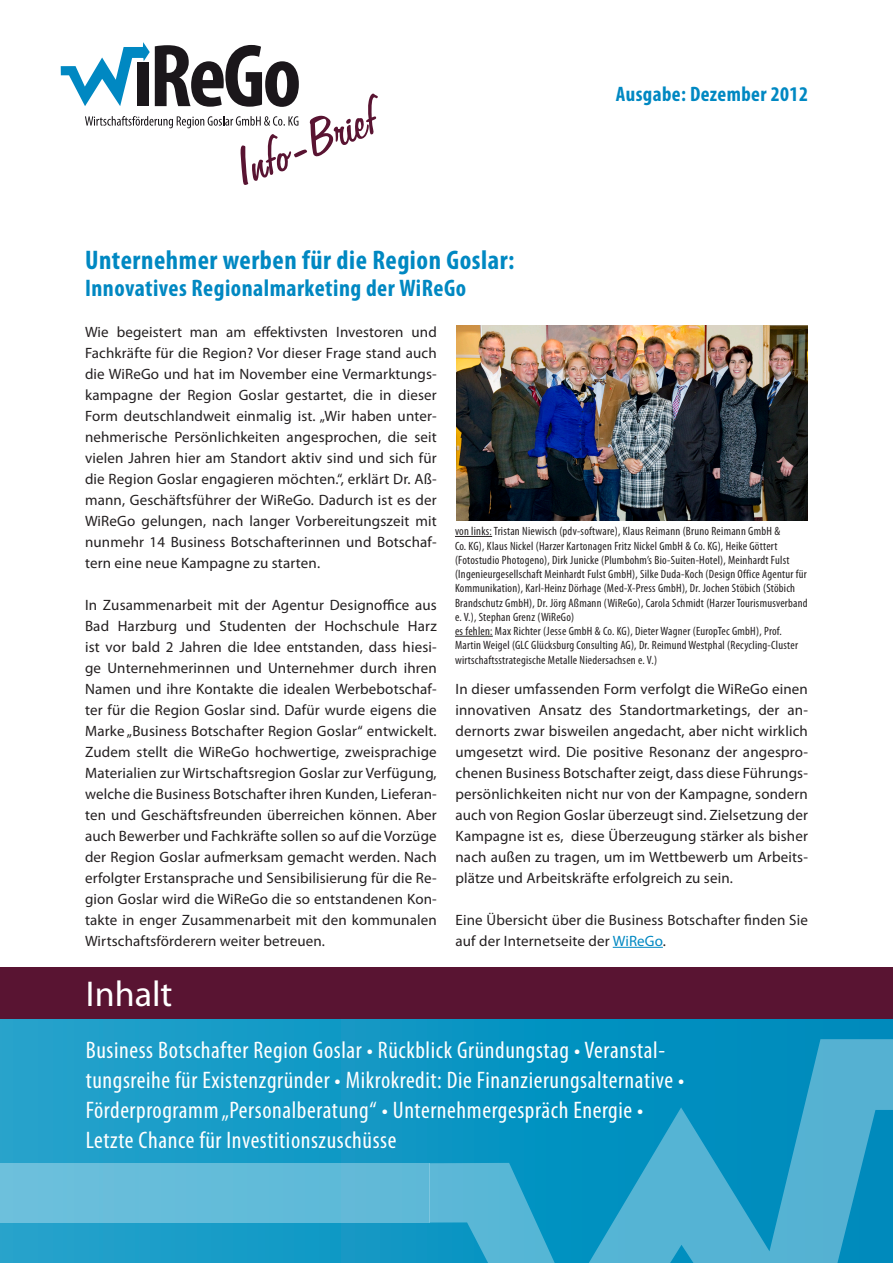
<style>
.page{position:relative;width:893px;height:1263px;background:#fff}
.page>*{position:absolute;margin:0;border:0;box-sizing:border-box;transform-origin:0 0}
.t1{font:60px "Freehand 575 BT Regular B";color:#591432}
.Haupt-Thema{font:36px "Myriad Pro";color:#fff}
.Überschrift_1__Ordnu{font:700 condensed 27px "Myriad Pro";letter-spacing:.02em;color:#0088c2}
.Deckblatt_Condensed{font:condensed 24px/30px "Myriad Pro";letter-spacing:.025em;color:#fff}
.Überschrift_1__Ordnu-2{font:700 condensed 24px "Myriad Pro";letter-spacing:.02em;color:#0088c2}
.Überschrift_1__Ordnu-3{font:700 condensed 21px "Myriad Pro";letter-spacing:.02em;color:#0088c2}
.Fließtext_10pt{font:15px/21px "Myriad Pro";letter-spacing:.01em;color:#231f20;text-align:justify}
.Bildunterschrift{font:condensed 12px/14.2px "Myriad Pro";letter-spacing:.02em;color:#231f20}
.s1{color:#0088c2}
</style>
<div class="page">
<svg style="left:0;top:1018px;width:893px;height:245px;background:#1899c5"></svg>
<svg style="left:429px;top:1039px;width:464px;height:224px;background:#219dc7"></svg>
<div style="left:0;top:967px;width:893px;height:51px;background:#591432"></div>
<div style="left:0;top:1163px;width:429px;height:59px;background:#63bcd9"></div>
<svg style="left:85px;top:116px;width:213px;height:12px"></svg>
<svg style="left:61px;top:42px;width:238px;height:65px"></svg>
<hr style="left:613px;top:947px;width:50px;height:1px;background:#0088c2">
<img style="left:456px;top:326px;width:352px;height:195px">
<hr style="left:455px;top:536px;width:37px;height:1px;background:#231f20">
<hr style="left:455px;top:636px;width:38px;height:1px;background:#231f20">
<p class="t1" style="left:226px;top:140px;width:150px;rotate:-22deg">Info-Brief</p>
<p class="Überschrift_1__Ordnu-3" style="left:616px;top:81px;width:194px">Ausgabe: Dezember 2012</p>
<p class="Überschrift_1__Ordnu" style="left:85px;top:243px;width:431px">Unternehmer werben für die Region Goslar:</p>
<p class="Überschrift_1__Ordnu-2" style="left:85px;top:273px;width:383px">Innovatives Regionalmarketing der WiReGo</p>
<p class="Fließtext_10pt" style="left:85px;top:321px;width:353px">Wie begeistert man am effektivsten Investoren und Fachkräfte für die Region? Vor dieser Frage stand auch die WiReGo und hat im November eine Vermarktungs&shy;kampagne der Region Goslar gestartet, die in dieser Form deutschlandweit einmalig ist. „Wir haben unter&shy;nehmerische Persönlichkeiten angesprochen, die seit vielen Jahren hier am Standort aktiv sind und sich für die Region Goslar engagieren möchten.“, erklärt Dr. Aß&shy;mann, Geschäftsführer der WiReGo. Dadurch ist es der WiReGo gelungen, nach langer Vorbereitungszeit mit nunmehr 14 Business Botschafterinnen und Botschaf&shy;tern eine neue Kampagne zu starten.</p>
<p class="Fließtext_10pt" style="left:85px;top:594px;width:353px">In Zusammenarbeit mit der Agentur Designoffice aus Bad Harzburg und Studenten der Hochschule Harz ist vor bald 2 Jahren die Idee entstanden, dass hiesi&shy;ge Unternehmerinnen und Unternehmer durch ihren Namen und ihre Kontakte die idealen Werbebotschaf&shy;ter für die Region Goslar sind. Dafür wurde eigens die Marke „Business Botschafter Region Goslar“ entwickelt.<br>Zudem stellt die WiReGo hochwertige, zweisprachige Materialien zur Wirtschaftsregion Goslar zur Verfügung, welche die Business Botschafter ihren Kunden, Lieferan&shy;ten und Geschäftsfreunden überreichen können. Aber auch Bewerber und Fachkräfte sollen so auf die Vorzüge der Region Goslar aufmerksam gemacht werden. Nach erfolgter Erstansprache und Sensibilisierung für die Re&shy;gion Goslar wird die WiReGo die so entstandenen Kon&shy;takte in enger Zusammenarbeit mit den kommunalen Wirtschaftsförderern weiter betreuen.</p>
<p class="Haupt-Thema" style="left:86px;top:971px;width:88px">Inhalt</p>
<p class="Deckblatt_Condensed" style="left:86px;top:1035px;width:600px">Business Botschafter Region Goslar • Rückblick Gründungstag • Veranstal&shy;tungsreihe für Existenzgründer • Mikrokredit: Die Finanzierungsalternative • Förderprogramm „Personalberatung“ • Unternehmergespräch Energie • Letzte Chance für Investitionszuschüsse</p>
<p class="Bildunterschrift" style="left:455px;top:524px;width:354px">von links: Tristan Niewisch (pdv-software), Klaus Reimann (Bruno Reimann GmbH &amp;<br>Co. KG), Klaus Nickel (Harzer Kartonagen Fritz Nickel GmbH &amp; Co. KG), Heike Göttert (Fotostudio Photogeno), Dirk Junicke (Plumbohm’s Bio-Suiten-Hotel), Meinhardt Fulst (Ingenieurgesellschaft Meinhardt Fulst GmbH), Silke Duda-Koch (Design Office Agentur für Kommunikation), Karl-Heinz Dörhage (Med-X-Press GmbH), Dr. Jochen Stöbich (Stöbich Brandschutz GmbH), Dr. Jörg Aßmann (WiReGo), Carola Schmidt (Harzer Tourismusverband e. V.), Stephan Grenz (WiReGo)</p>
<p class="Bildunterschrift" style="left:455px;top:624px;width:344px">es fehlen: Max Richter (Jesse GmbH &amp; Co. KG), Dieter Wagner (EuropTec GmbH), Prof.<br>Martin Weigel (GLC Glücksburg Consulting AG), Dr. Reimund Westphal (Recycling-Cluster wirtschaftsstrategische Metalle Niedersachsen e. V.)</p>
<p class="Fließtext_10pt" style="left:455px;top:678px;width:354px">In dieser umfassenden Form verfolgt die WiReGo einen innovativen Ansatz des Standortmarketings, der an&shy;dernorts zwar bisweilen angedacht, aber nicht wirklich umgesetzt wird. Die positive Resonanz der angespro&shy;chenen Business Botschafter zeigt, dass diese Führungs&shy;persönlichkeiten nicht nur von der Kampagne, sondern auch von Region Goslar überzeugt sind. Zielsetzung der Kampagne ist es, diese Überzeugung stärker als bisher nach außen zu tragen, um im Wettbewerb um Arbeits&shy;plätze und Arbeitskräfte erfolgreich zu sein.</p>
<p class="Fließtext_10pt" style="left:455px;top:909px;width:354px">Eine Übersicht über die Business Botschafter finden Sie auf der Internetseite der <span class="s1">WiReGo</span>.</p>
</div>
